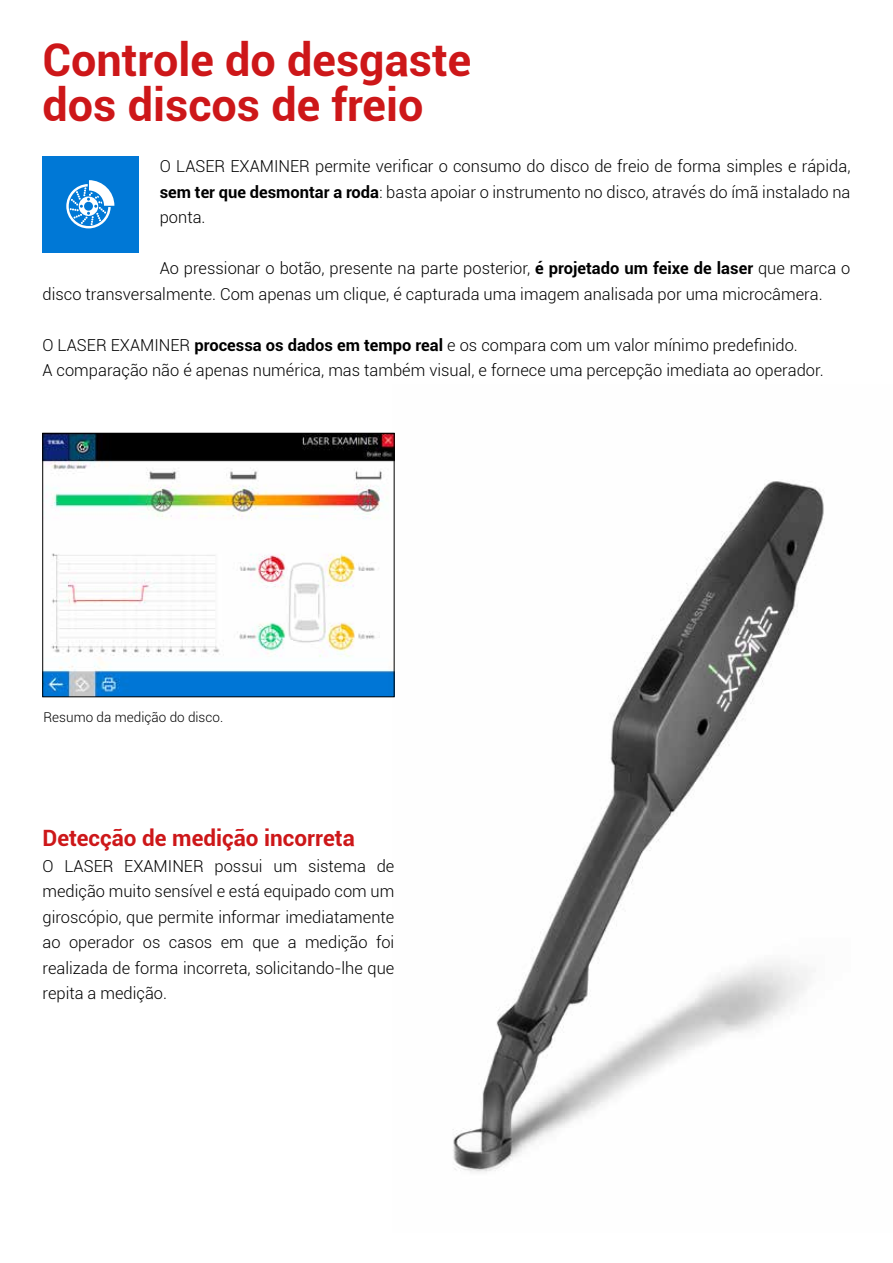
<style>
.page{position:relative;width:893px;height:1263px;background:#fff}
.page>*{position:absolute;margin:0;border:0;box-sizing:border-box;transform-origin:0 0}
.t1{font:700 45px/45px "Roboto";color:#cd1719}
.t2{font:700 22.5px "Roboto";color:#cd1719}
.t3{font:300 16.5px/25.5px "Roboto";color:#000;text-align:justify}
.t4{font:300 13.5px "Roboto";letter-spacing:.005em;color:#000}
.s1{font-weight:700}
</style>
<div class="page">
<img style="left:393px;top:432px;width:431px;height:740px">
<div style="left:43px;top:156px;width:96px;height:96px;background:#0078d6"></div>
<svg style="left:66px;top:180px;width:48px;height:48px"></svg>
<img style="left:45px;top:435px;width:347px;height:260px">
<div style="left:43px;top:433px;width:351px;height:264px;border:1px solid #000"></div>
<h1 class="t1" style="left:43px;top:36px;width:430px">Controle do desgaste dos discos de freio</h1>
<p class="t3" style="left:160px;top:153px;width:692px">O LASER EXAMINER permite verificar o consumo do disco de freio de forma simples e rápida, <span class="s1">sem ter que desmontar a roda</span>: basta apoiar o instrumento no disco, através do ímã instalado na ponta.</p>
<p class="t3" style="left:43px;top:255px;width:809px;text-indent:117px">Ao pressionar o botão, presente na parte posterior, <span class="s1">é projetado um feixe de laser</span> que marca o disco transversalmente. Com apenas um clique, é capturada uma imagem analisada por uma microcâmera.</p>
<p class="t3" style="left:43px;top:332px;width:783px">O LASER EXAMINER <span class="s1">processa os dados em tempo real</span> e os compara com um valor mínimo predefinido.<br>A comparação não é apenas numérica, mas também visual, e fornece uma percepção imediata ao operador.</p>
<p class="t4" style="left:44px;top:708px;width:181px">Resumo da medição do disco.</p>
<h2 class="t2" style="left:43px;top:822px;width:314px">Detecção de medição incorreta</h2>
<p class="t3" style="left:43px;top:852px;width:353px">O LASER EXAMINER possui um sistema de medição muito sensível e está equipado com um giroscópio, que permite informar imediatamente ao operador os casos em que a medição foi realizada de forma incorreta, solicitando-lhe que repita a medição.</p>
</div>
